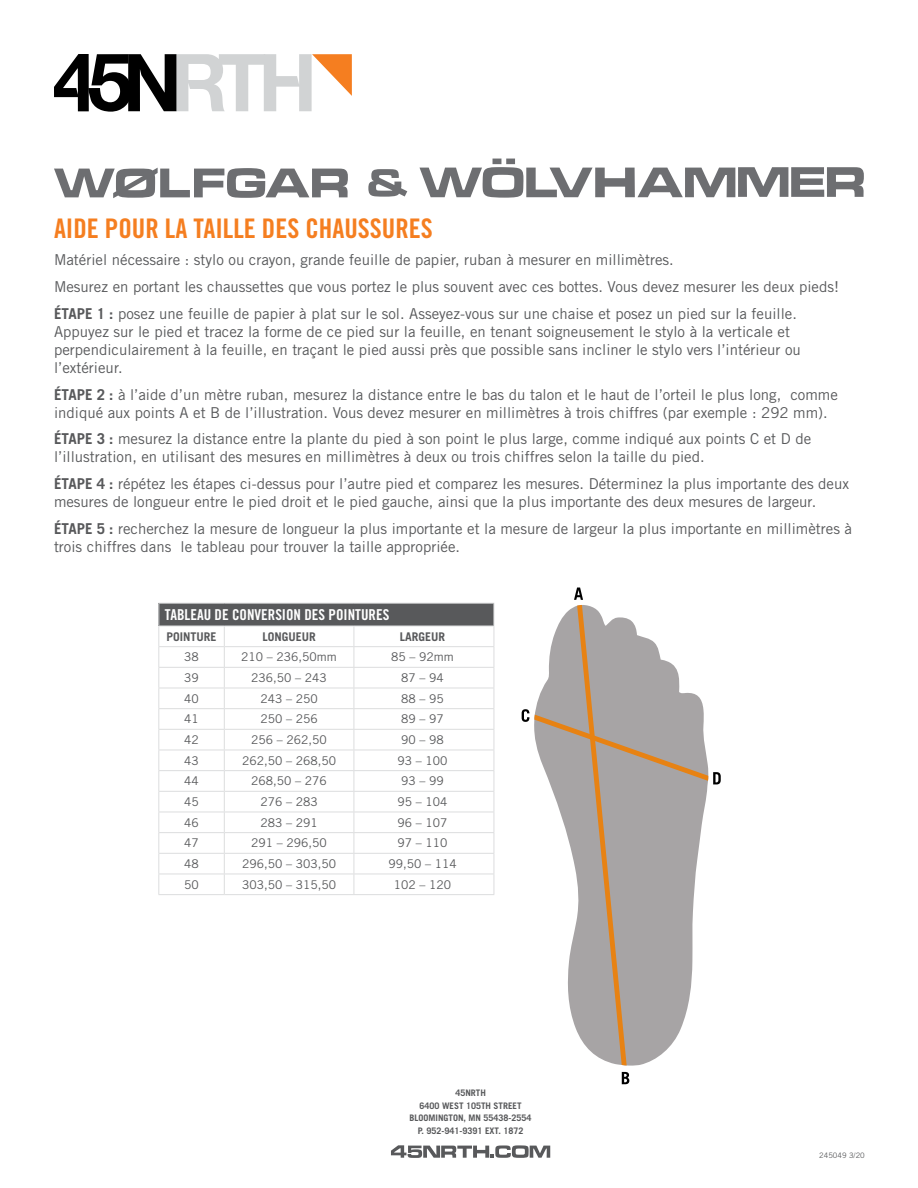
<style>
.page{position:relative;width:918px;height:1188px;background:#fff}
.page>*{position:absolute;margin:0;border:0;box-sizing:border-box;transform-origin:0 0}
.t1{font:27px "Trade Gothic LT Std Bd Cn 20";color:#f57e20}
.t2{font:15px/18px "Trade Gothic LT Std";color:#58595b}
.t3{font:15px "Trade Gothic LT Std Bd Cn 20";color:#fff}
.t4{font:12px "Trade Gothic LT Std";color:#58595b}
.t5{font:700 12px "Trade Gothic LT Std";color:#58595b}
.t6{font:700 9px/12.6px "Trade Gothic LT Std";color:#58595b;text-align:center}
.t7{font:7.5px "Trade Gothic LT Std";color:#58595b}
.s1{font-weight:700}
</style>
<div class="page">
<svg style="left:54px;top:54px;width:298px;height:58px"></svg>
<svg style="left:391px;top:1145px;width:159px;height:13px"></svg>
<div style="left:159px;top:603px;width:335px;height:23px;background:#58595b"></div>
<hr style="left:158px;top:603px;width:66px;height:1px;background:#dcddde">
<hr style="left:224px;top:603px;width:130px;height:1px;background:#dcddde">
<hr style="left:354px;top:603px;width:140px;height:1px;background:#dcddde">
<hr style="left:158px;top:626px;width:66px;height:1px;background:#dcddde">
<hr style="left:224px;top:626px;width:130px;height:1px;background:#dcddde">
<hr style="left:354px;top:626px;width:140px;height:1px;background:#dcddde">
<hr style="left:158px;top:646px;width:66px;height:1px;background:#dcddde">
<hr style="left:224px;top:646px;width:130px;height:1px;background:#dcddde">
<hr style="left:354px;top:646px;width:140px;height:1px;background:#dcddde">
<hr style="left:158px;top:667px;width:66px;height:1px;background:#dcddde">
<hr style="left:224px;top:667px;width:130px;height:1px;background:#dcddde">
<hr style="left:354px;top:667px;width:140px;height:1px;background:#dcddde">
<hr style="left:158px;top:688px;width:66px;height:1px;background:#dcddde">
<hr style="left:224px;top:688px;width:130px;height:1px;background:#dcddde">
<hr style="left:354px;top:688px;width:140px;height:1px;background:#dcddde">
<hr style="left:158px;top:708px;width:66px;height:1px;background:#dcddde">
<hr style="left:224px;top:708px;width:130px;height:1px;background:#dcddde">
<hr style="left:354px;top:708px;width:140px;height:1px;background:#dcddde">
<hr style="left:158px;top:729px;width:66px;height:1px;background:#dcddde">
<hr style="left:224px;top:729px;width:130px;height:1px;background:#dcddde">
<hr style="left:354px;top:729px;width:140px;height:1px;background:#dcddde">
<hr style="left:158px;top:750px;width:66px;height:1px;background:#dcddde">
<hr style="left:224px;top:750px;width:130px;height:1px;background:#dcddde">
<hr style="left:354px;top:750px;width:140px;height:1px;background:#dcddde">
<svg style="left:158px;top:604px;width:1px;height:290px"></svg>
<svg style="left:224px;top:627px;width:1px;height:267px"></svg>
<svg style="left:354px;top:626px;width:1px;height:268px"></svg>
<svg style="left:494px;top:604px;width:1px;height:290px"></svg>
<hr style="left:158px;top:770px;width:66px;height:1px;background:#dcddde">
<hr style="left:224px;top:770px;width:130px;height:1px;background:#dcddde">
<hr style="left:354px;top:770px;width:140px;height:1px;background:#dcddde">
<hr style="left:158px;top:791px;width:66px;height:1px;background:#dcddde">
<hr style="left:224px;top:791px;width:130px;height:1px;background:#dcddde">
<hr style="left:354px;top:791px;width:140px;height:1px;background:#dcddde">
<hr style="left:158px;top:812px;width:66px;height:1px;background:#dcddde">
<hr style="left:224px;top:812px;width:130px;height:1px;background:#dcddde">
<hr style="left:354px;top:812px;width:140px;height:1px;background:#dcddde">
<hr style="left:158px;top:832px;width:66px;height:1px;background:#dcddde">
<hr style="left:224px;top:832px;width:130px;height:1px;background:#dcddde">
<hr style="left:354px;top:832px;width:140px;height:1px;background:#dcddde">
<hr style="left:158px;top:853px;width:66px;height:1px;background:#dcddde">
<hr style="left:224px;top:853px;width:130px;height:1px;background:#dcddde">
<hr style="left:354px;top:853px;width:140px;height:1px;background:#dcddde">
<hr style="left:158px;top:874px;width:66px;height:1px;background:#dcddde">
<hr style="left:224px;top:874px;width:130px;height:1px;background:#dcddde">
<hr style="left:354px;top:874px;width:140px;height:1px;background:#dcddde">
<hr style="left:158px;top:894px;width:66px;height:1px;background:#dcddde">
<hr style="left:224px;top:894px;width:130px;height:1px;background:#dcddde">
<hr style="left:354px;top:894px;width:140px;height:1px;background:#dcddde">
<svg style="left:420px;top:159px;width:444px;height:39px"></svg>
<svg style="left:54px;top:168px;width:294px;height:30px"></svg>
<svg style="left:368px;top:169px;width:39px;height:28px"></svg>
<svg style="left:522px;top:588px;width:199px;height:478px"></svg>
<svg style="left:622px;top:1072px;width:7px;height:12px"></svg>
<h1 class="t1" style="left:54px;top:212px;width:380px">AIDE POUR LA TAILLE DES CHAUSSURES</h1>
<p class="t2" style="left:54px;top:246px;width:787px;line-height:26.8px">Matériel nécessaire : stylo ou crayon, grande feuille de papier, ruban à mesurer en millimètres.<br>Mesurez en portant les chaussettes que vous portez le plus souvent avec ces bottes. Vous devez mesurer les deux pieds!<br><span class="s1">ÉTAPE 1 :</span> posez une feuille de papier à plat sur le sol. Asseyez-vous sur une chaise et posez un pied sur la feuille.</p>
<p class="t2" style="left:54px;top:322px;width:749px">Appuyez sur le pied et tracez la forme de ce pied sur la feuille, en tenant soigneusement le stylo à la verticale et perpendiculairement à la feuille, en traçant le pied aussi près que possible sans incliner le stylo vers l’intérieur ou l’extérieur.</p>
<p class="t2" style="left:54px;top:385px;width:785px"><span class="s1">ÉTAPE 2 :</span> à l’aide d’un mètre ruban, mesurez la distance entre le bas du talon et le haut de l’orteil le plus long, comme indiqué aux points A et B de l’illustration. Vous devez mesurer en millimètres à trois chiffres (par exemple : 292 mm).</p>
<p class="t2" style="left:54px;top:430px;width:759px"><span class="s1">ÉTAPE 3 :</span> mesurez la distance entre la plante du pied à son point le plus large, comme indiqué aux points C et D de l’illustration, en utilisant des mesures en millimètres à deux ou trois chiffres selon la taille du pied.</p>
<p class="t2" style="left:54px;top:475px;width:797px"><span class="s1">ÉTAPE 4 :</span> répétez les étapes ci-dessus pour l’autre pied et comparez les mesures. Déterminez la plus importante des deux mesures de longueur entre le pied droit et le pied gauche, ainsi que la plus importante des deux mesures de largeur.</p>
<p class="t2" style="left:54px;top:520px;width:800px"><span class="s1">ÉTAPE 5 :</span> recherchez la mesure de longueur la plus importante et la mesure de largeur la plus importante en millimètres à trois chiffres dans le tableau pour trouver la taille appropriée.</p>
<p class="t3" style="left:165px;top:606px;width:226px">TABLEAU DE CONVERSION DES POINTURES</p>
<p class="t5" style="left:167px;top:629px;width:52px">POINTURE</p>
<p class="t5" style="left:262px;top:629px;width:55px">LONGUEUR</p>
<p class="t5" style="left:400px;top:629px;width:47px">LARGEUR</p>
<p class="t4" style="left:184px;top:650px;width:16px">38</p>
<p class="t4" style="left:241px;top:650px;width:97px">210 – 236,50mm</p>
<p class="t4" style="left:391px;top:650px;width:64px">85 – 92mm</p>
<p class="t4" style="left:184px;top:670px;width:16px">39</p>
<p class="t4" style="left:251px;top:670px;width:77px">236,50 – 243</p>
<p class="t4" style="left:401px;top:670px;width:44px">87 – 94</p>
<p class="t4" style="left:184px;top:691px;width:16px">40</p>
<p class="t4" style="left:260px;top:691px;width:59px">243 – 250</p>
<p class="t4" style="left:401px;top:691px;width:44px">88 – 95</p>
<p class="t4" style="left:184px;top:712px;width:16px">41</p>
<p class="t4" style="left:260px;top:712px;width:59px">250 – 256</p>
<p class="t4" style="left:401px;top:712px;width:44px">89 – 97</p>
<p class="t4" style="left:184px;top:732px;width:16px">42</p>
<p class="t4" style="left:251px;top:732px;width:77px">256 – 262,50</p>
<p class="t4" style="left:401px;top:732px;width:44px">90 – 98</p>
<p class="t4" style="left:184px;top:753px;width:16px">43</p>
<p class="t4" style="left:242px;top:753px;width:95px">262,50 – 268,50</p>
<p class="t4" style="left:398px;top:753px;width:51px">93 – 100</p>
<p class="t4" style="left:184px;top:774px;width:16px">44</p>
<p class="t4" style="left:251px;top:774px;width:77px">268,50 – 276</p>
<p class="t4" style="left:401px;top:774px;width:44px">93 – 99</p>
<p class="t4" style="left:184px;top:794px;width:16px">45</p>
<p class="t4" style="left:260px;top:794px;width:59px">276 – 283</p>
<p class="t4" style="left:398px;top:794px;width:51px">95 – 104</p>
<p class="t4" style="left:184px;top:815px;width:16px">46</p>
<p class="t4" style="left:260px;top:815px;width:59px">283 – 291</p>
<p class="t4" style="left:398px;top:815px;width:51px">96 – 107</p>
<p class="t4" style="left:184px;top:836px;width:16px">47</p>
<p class="t4" style="left:251px;top:836px;width:77px">291 – 296,50</p>
<p class="t4" style="left:398px;top:836px;width:51px">97 – 110</p>
<p class="t4" style="left:184px;top:856px;width:16px">48</p>
<p class="t4" style="left:242px;top:856px;width:95px">296,50 – 303,50</p>
<p class="t4" style="left:388px;top:856px;width:70px">99,50 – 114</p>
<p class="t4" style="left:184px;top:877px;width:16px">50</p>
<p class="t4" style="left:242px;top:877px;width:95px">303,50 – 315,50</p>
<p class="t4" style="left:394px;top:877px;width:59px">102 – 120</p>
<p class="t6" style="left:410px;top:1086px;width:124px">45NRTH<br>6400 WEST 105TH STREET<br>BLOOMINGTON, MN 55438-2554<br>P. 952-941-9391 EXT. 1872</p>
<p class="t7" style="left:819px;top:1151px;width:47px">245049 3/20</p>
</div>
